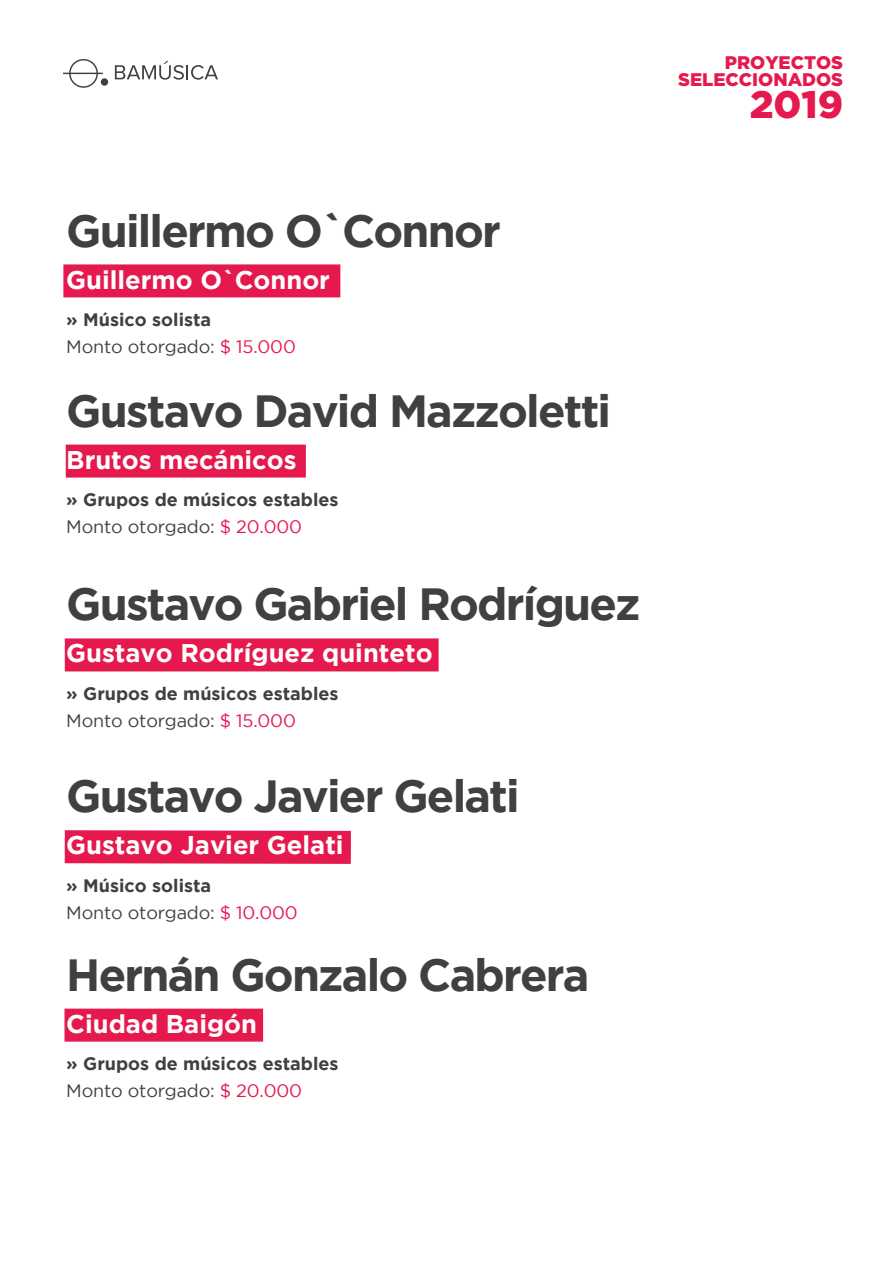
<style>
.page{position:relative;width:893px;height:1263px;background:#fff}
.page>*{position:absolute;margin:0;border:0;box-sizing:border-box;transform-origin:0 0}
.t1{font:700 45px "Gotham";letter-spacing:-.04em;color:#404041}
.t2{font:900 38.4px "Gotham";color:#e6194e}
.t3{font:700 25.5px "Gotham";color:#fff}
.t4{font:900 18.3px/17px "Gotham";color:#e6194e;text-align:right}
.t5{font:700 18px/27px "Gotham";color:#404041}
.s1{font-weight:400}
.s2{font-weight:400;color:#e6194e}
</style>
<div class="page">
<div style="left:63px;top:264px;width:277px;height:33px;background:#e6194e"></div>
<div style="left:66px;top:445px;width:240px;height:33px;background:#e6194e"></div>
<div style="left:65px;top:638px;width:374px;height:33px;background:#e6194e"></div>
<div style="left:64px;top:830px;width:287px;height:34px;background:#e6194e"></div>
<div style="left:64px;top:1009px;width:199px;height:33px;background:#e6194e"></div>
<svg style="left:115px;top:61px;width:103px;height:19px"></svg>
<svg style="left:63px;top:59px;width:40px;height:29px"></svg>
<div style="left:101px;top:78px;width:7px;height:8px;background:#404041;border-radius:50%"></div>
<h1 class="t1" style="left:66px;top:205px;width:436px">Guillermo O`Connor</h1>
<h3 class="t3" style="left:66px;top:265px;width:265px">Guillermo O`Connor</h3>
<p class="t5" style="left:66px;top:306px;width:231px">» Músico solista<br><span class="s1">Monto otorgado:</span> <span class="s2">$ 15.000</span></p>
<h1 class="t1" style="left:66px;top:385px;width:546px">Gustavo David Mazzoletti</h1>
<h3 class="t3" style="left:66px;top:445px;width:232px">Brutos mecánicos</h3>
<p class="t5" style="left:66px;top:486px;width:274px">» Grupos de músicos estables<br><span class="s1">Monto otorgado:</span> <span class="s2">$ 20.000</span></p>
<h1 class="t1" style="left:66px;top:578px;width:576px">Gustavo Gabriel Rodríguez</h1>
<h3 class="t3" style="left:66px;top:638px;width:368px">Gustavo Rodríguez quinteto</h3>
<p class="t5" style="left:66px;top:679px;width:274px">» Grupos de músicos estables<br><span class="s1">Monto otorgado:</span> <span class="s2">$ 15.000</span></p>
<h1 class="t1" style="left:66px;top:770px;width:455px">Gustavo Javier Gelati</h1>
<h3 class="t3" style="left:66px;top:830px;width:279px">Gustavo Javier Gelati</h3>
<p class="t5" style="left:66px;top:871px;width:233px">» Músico solista<br><span class="s1">Monto otorgado:</span> <span class="s2">$ 10.000</span></p>
<h1 class="t1" style="left:66px;top:949px;width:525px">Hernán Gonzalo Cabrera</h1>
<h3 class="t3" style="left:66px;top:1009px;width:192px">Ciudad Baigón</h3>
<p class="t5" style="left:66px;top:1050px;width:274px">» Grupos de músicos estables<br><span class="s1">Monto otorgado:</span> <span class="s2">$ 20.000</span></p>
<p class="t4" style="left:678px;top:53px;width:167px">PROYECTOS<br>SELECCIONADOS</p>
<h2 class="t2" style="left:750px;top:82px;width:95px">2019</h2>
</div>
